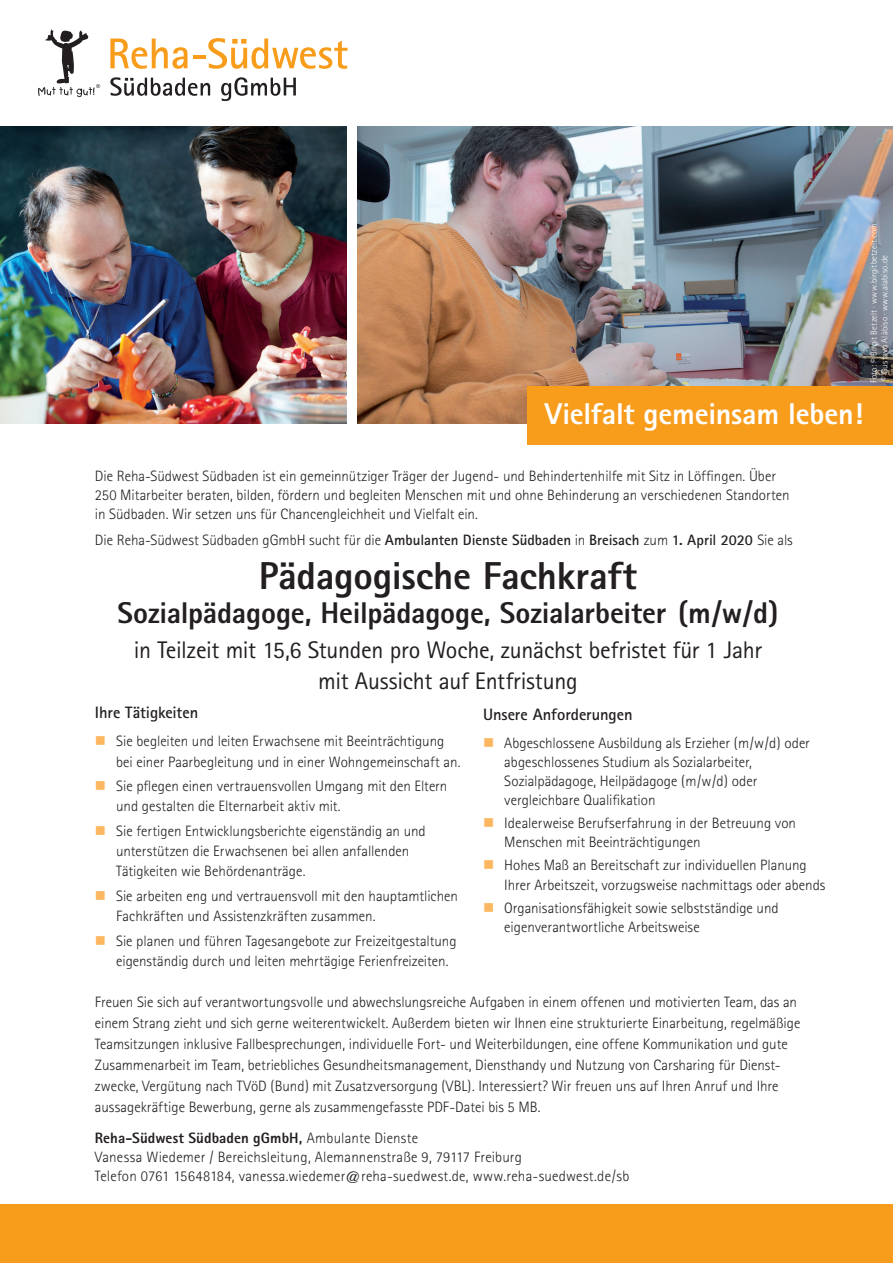
<style>
.page{position:relative;width:893px;height:1263px;background:#fff}
.page>*{position:absolute;margin:0;border:0;box-sizing:border-box;transform-origin:0 0}
.t1{font:800 39px "Rotis Sans Serif";letter-spacing:-.005em;color:#231f20}
.t2{font:800 30.15px "Rotis Sans Serif";letter-spacing:-.01em;color:#fff}
.t3{font:800 30px "Rotis Sans Serif";letter-spacing:-.01em;color:#231f20}
.t4{font:24px/31.5px "Rotis Sans Serif";letter-spacing:-.01em;color:#231f20;text-align:center}
.t5{font:700 16.5px "Rotis Sans Serif";letter-spacing:-.005em;color:#231f20}
.t6{font:300 15px/19px "Rotis Sans Serif";color:#231f20}
.t7{font:300 9px/10.8px "Rotis Sans Serif";letter-spacing:.02em;color:#fff}
.s1{font-weight:700}
.s2{font-weight:800}
</style>
<div class="page">
<img style="left:357px;top:126px;width:536px;height:298px">
<div style="left:0;top:1204px;width:893px;height:59px;background:#f89c1c"></div>
<svg style="left:110px;top:39px;width:78px;height:30px"></svg>
<hr style="left:193px;top:55px;width:13px;height:4px;background:#f89c1c">
<svg style="left:208px;top:38px;width:140px;height:31px"></svg>
<svg style="left:38px;top:30px;width:62px;height:67px"></svg>
<svg style="left:110px;top:77px;width:100px;height:19px"></svg>
<svg style="left:221px;top:77px;width:75px;height:24px"></svg>
<img style="left:0;top:126px;width:347px;height:298px">
<div style="left:527px;top:386px;width:366px;height:59px;background:#f89c1c"></div>
<h2 class="t2" style="left:545px;top:394px;width:320px">Vielfalt gemeinsam leben!</h2>
<p class="t7" style="left:868px;top:383px;width:162px;rotate:-90deg">Foto: © Birgit Betzelt · www.birgitbetzelt.com © Gustavo Alàbiso · www.alabiso.de</p>
<p class="t6" style="left:95px;top:467px;width:696px">Die Reha-Südwest Südbaden ist ein gemeinnütziger Träger der Jugend- und Behindertenhilfe mit Sitz in Löffingen. Über<br>250 Mitarbeiter beraten, bilden, fördern und begleiten Menschen mit und ohne Behinderung an verschiedenen Standorten in Südbaden. Wir setzen uns für Chancengleichheit und Vielfalt ein.</p>
<p class="t6" style="left:95px;top:530px;width:699px">Die Reha-Südwest Südbaden gGmbH sucht für die <span class="s1">Ambulanten Dienste Südbaden</span> in <span class="s1">Breisach</span> zum <span class="s1">1. April 2020</span> Sie als</p>
<h1 class="t1" style="left:259px;top:551px;width:380px">Pädagogische Fachkraft</h1>
<h3 class="t3" style="left:117px;top:594px;width:662px">Sozialpädagoge, Heilpädagoge, Sozialarbeiter (m/w/d)</h3>
<h3 class="t4" style="left:134px;top:634px;width:629px">in Teilzeit mit 15,6 Stunden pro Woche, zunächst befristet für 1 Jahr mit Aussicht auf Entfristung</h3>
<p class="t5" style="left:95px;top:701px;width:105px">Ihre Tätigkeiten</p>
<p class="t6" style="left:116px;top:731px;width:346px;line-height:20.2px">Sie begleiten und leiten Erwachsene mit Beeinträchtigung bei einer Paarbegleitung und in einer Wohngemeinschaft an.</p>
<p class="t6" style="left:116px;top:776px;width:333px;line-height:20.2px">Sie pflegen einen vertrauensvollen Umgang mit den Eltern und gestalten die Elternarbeit aktiv mit.</p>
<p class="t6" style="left:116px;top:820px;width:311px;line-height:20.2px">Sie fertigen Entwicklungsberichte eigenständig an und unterstützen die Erwachsenen bei allen anfallenden<br>Tätigkeiten wie Behördenanträge.</p>
<p class="t6" style="left:116px;top:885px;width:343px;line-height:20.2px">Sie arbeiten eng und vertrauensvoll mit den hauptamtlichen<br>Fachkräften und Assistenzkräften zusammen.</p>
<p class="t6" style="left:116px;top:930px;width:342px;line-height:20.2px">Sie planen und führen Tagesangebote zur Freizeitgestaltung eigenständig durch und leiten mehrtägige Ferienfreizeiten.</p>
<p class="t5" style="left:483px;top:704px;width:151px">Unsere Anforderungen</p>
<p class="t6" style="left:504px;top:733px;width:307px">Abgeschlossene Ausbildung als Erzieher (m/w/d) oder abgeschlossenes Studium als Sozialarbeiter, Sozialpädagoge, Heilpädagoge (m/w/d) oder vergleichbare Qualifikation</p>
<p class="t6" style="left:504px;top:813px;width:293px">Idealerweise Berufserfahrung in der Betreuung von<br>Menschen mit Beeinträchtigungen</p>
<p class="t6" style="left:504px;top:856px;width:323px">Hohes Maß an Bereitschaft zur individuellen Planung<br>Ihrer Arbeitszeit, vorzugsweise nachmittags oder abends</p>
<p class="t6" style="left:504px;top:898px;width:276px">Organisationsfähigkeit sowie selbstständige und eigenverantwortliche Arbeitsweise</p>
<p class="t6" style="left:95px;top:991px;width:707px;line-height:21px">Freuen Sie sich auf verantwortungsvolle und abwechslungsreiche Aufgaben in einem offenen und motivierten Team, das an einem Strang zieht und sich gerne weiterentwickelt. Außerdem bieten wir Ihnen eine strukturierte Einarbeitung, regelmäßige Teamsitzungen inklusive Fallbesprechungen, individuelle Fort- und Weiterbildungen, eine offene Kommunikation und gute Zusammenarbeit im Team, betriebliches Gesundheitsmanagement, Diensthandy und Nutzung von Carsharing für Dienst&shy;zwecke, Vergütung nach TVöD (Bund) mit Zusatzversorgung (VBL). Interessiert? Wir freuen uns auf Ihren Anruf und Ihre aussagekräftige Bewerbung, gerne als zusammengefasste PDF-Datei bis 5 MB.</p>
<p class="t6" style="left:95px;top:1128px;width:536px"><span class="s2">Reha-Südwest Südbaden gGmbH,</span> Ambulante Dienste<br>Vanessa Wiedemer / Bereichsleitung, Alemannenstraße 9, 79117 Freiburg<br>Telefon 0761 15648184, vanessa.wiedemer@reha-suedwest.de, www.reha-suedwest.de/sb</p>
</div>
